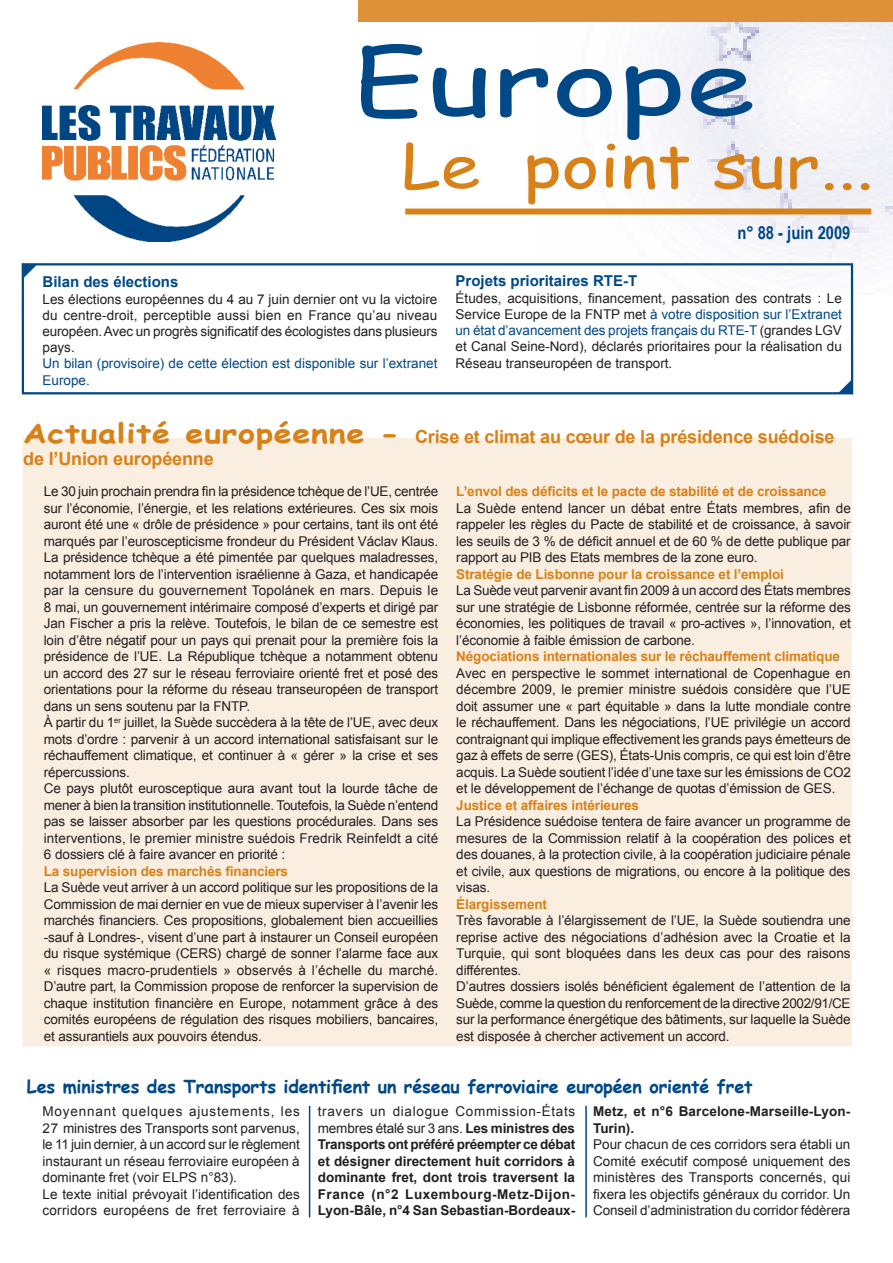
<style>
.page{position:relative;width:893px;height:1263px;background:#fff}
.page>*{position:absolute;margin:0;border:0;box-sizing:border-box;transform-origin:0 0}
.t1{font:90px "Comic Sans MS";color:#004886;scale:1.3 1}
.t2{font:60px "Comic Sans MS";color:#d78118;scale:1.2 1}
.t3{font:700 18px/21.6px "Arial";letter-spacing:-.01em;color:#d78118}
.t4{font:700 18px "Comic Sans MS";letter-spacing:-.01em;color:#004886}
.t5{font:700 18px "Arial Narrow";color:#004886}
.t6{font:700 15px "Arial";color:#004886}
.t7{font:13.5px/16.5px "Arial";letter-spacing:-.01em;color:#231f20;text-align:justify}
.t8{font:700 13.5px/16.5px "Arial";letter-spacing:.01em;color:#231f20;text-align:justify}
.t9{font:700 13.5px "Arial";letter-spacing:-.01em;color:#d78118}
.t10{font:13.5px/16.2px "Arial";color:#004886}
.s1{color:#004886}
.s2{font-family:"Comic Sans MS";font-size:27px}
.s3{font-weight:400}
</style>
<div class="page">
<img style="left:538px;top:21px;width:355px;height:273px">
<div style="left:405px;top:209px;width:466px;height:6px;background:#d78118"></div>
<div style="left:358px;top:0;width:535px;height:21px;background:#de9138"></div>
<img style="left:43px;top:43px;width:232px;height:198px">
<div style="left:22px;top:263px;width:831px;height:131px;border:2px solid #004886"></div>
<div style="left:22px;top:438px;width:830px;height:608px;background:#faeee0"></div>
<hr style="left:309px;top:1106px;width:1px;height:111px;background:#004886">
<hr style="left:585px;top:1106px;width:2px;height:111px;background:#004886">
<svg style="left:24px;top:265px;width:13px;height:13px"></svg>
<svg style="left:838px;top:379px;width:13px;height:14px"></svg>
<h1 class="t1" style="left:353px;top:15px;width:311px">Europe</h1>
<h2 class="t2" style="left:401px;top:121px;width:395px">Le point sur...</h2>
<p class="t6" style="left:43px;top:272px;width:137px">Bilan des élections</p>
<p class="t7" style="left:43px;top:291px;width:396px">Les élections européennes du 4 au 7 juin dernier ont vu la victoire du centre-droit, perceptible aussi bien en France qu’au niveau européen. Avec un progrès significatif des écologistes dans plusieurs pays.</p>
<p class="t10" style="left:43px;top:356px;width:396px">Un bilan (provisoire) de cette élection est disponible sur l’extranet<br>Europe.</p>
<h3 class="t5" style="left:737px;top:219px;width:115px">n° 88 - juin 2009</h3>
<p class="t6" style="left:455px;top:271px;width:183px">Projets prioritaires RTE-T</p>
<p class="t7" style="left:455px;top:290px;width:388px">Études, acquisitions, financement, passation des contrats : Le Service Europe de la FNTP met <span class="s1">à votre disposition sur l’Extranet un état d’avancement des projets français du RTE-T</span> (grandes LGV et Canal Seine-Nord), déclarés prioritaires pour la réalisation du Réseau transeuropéen de transport.</p>
<h3 class="t3" style="left:23px;top:427px;width:813px"><span class="s2">Actualité européenne -</span> Crise et climat au cœur de la présidence suédoise de l’Union européenne</h3>
<p class="t7" style="left:44px;top:483px;width:396px;text-align:left">Le 30 juin prochain prendra fin la présidence tchèque de l’UE, centrée sur l’économie, l’énergie, et les relations extérieures. Ces six mois auront été une « drôle de présidence » pour certains, tant ils ont été marqués par l’euroscepticisme frondeur du Président Václav Klaus.<br>La présidence tchèque a été pimentée par quelques maladresses, notamment lors de l’intervention israélienne à Gaza, et handicapée par la censure du gouvernement Topolánek en mars. Depuis le 8 mai, un gouvernement intérimaire composé d’experts et dirigé par Jan Fischer a pris la relève. Toutefois, le bilan de ce semestre est loin d’être négatif pour un pays qui prenait pour la première fois la présidence de l’UE. La République tchèque a notamment obtenu un accord des 27 sur le réseau ferroviaire orienté fret et posé des orientations pour la réforme du réseau transeuropéen de transport dans un sens soutenu par la FNTP.<br>À partir du 1<sup>er</sup> juillet, la Suède succèdera à la tête de l’UE, avec deux mots d’ordre : parvenir à un accord international satisfaisant sur le réchauffement climatique, et continuer à « gérer » la crise et ses répercussions.<br>Ce pays plutôt eurosceptique aura avant tout la lourde tâche de mener à bien la transition institutionnelle. Toutefois, la Suède n’entend pas se laisser absorber par les questions procédurales. Dans ses interventions, le premier ministre suédois Fredrik Reinfeldt a cité 6 dossiers clé à faire avancer en priorité :</p>
<p class="t9" style="left:44px;top:862px;width:246px">La supervision des marchés financiers</p>
<p class="t7" style="left:44px;top:879px;width:396px">La Suède veut arriver à un accord politique sur les propositions de la Commission de mai dernier en vue de mieux superviser à l’avenir les marchés financiers. Ces propositions, globalement bien accueillies -sauf à Londres-, visent d’une part à instaurer un Conseil européen du risque systémique (CERS) chargé de sonner l’alarme face aux « risques macro-prudentiels » observés à l’échelle du marché.<br>D’autre part, la Commission propose de renforcer la supervision de chaque institution financière en Europe, notamment grâce à des comités européens de régulation des risques mobiliers, bancaires, et assurantiels aux pouvoirs étendus.</p>
<p class="t9" style="left:456px;top:482px;width:372px">L’envol des déficits et le pacte de stabilité et de croissance</p>
<p class="t7" style="left:456px;top:500px;width:396px">La Suède entend lancer un débat entre États membres, afin de rappeler les règles du Pacte de stabilité et de croissance, à savoir les seuils de 3 % de déficit annuel et de 60 % de dette publique par rapport au PIB des Etats membres de la zone euro.</p>
<p class="t9" style="left:456px;top:565px;width:329px">Stratégie de Lisbonne pour la croissance et l’emploi</p>
<p class="t7" style="left:456px;top:582px;width:396px">La Suède veut parvenir avant fin 2009 à un accord des États membres sur une stratégie de Lisbonne réformée, centrée sur la réforme des économies, les politiques de travail « pro-actives », l’innovation, et l’économie à faible émission de carbone.</p>
<p class="t9" style="left:456px;top:647px;width:385px">Négociations internationales sur le réchauffement climatique</p>
<p class="t7" style="left:456px;top:665px;width:396px">Avec en perspective le sommet international de Copenhague en décembre 2009, le premier ministre suédois considère que l’UE doit assumer une « part équitable » dans la lutte mondiale contre le réchauffement. Dans les négociations, l’UE privilégie un accord contraignant qui implique effectivement les grands pays émetteurs de gaz à effets de serre (GES), États-Unis compris, ce qui est loin d’être acquis. La Suède soutient l’idée d’une taxe sur les émissions de CO2 et le développement de l’échange de quotas d’émission de GES.</p>
<p class="t9" style="left:456px;top:796px;width:184px">Justice et affaires intérieures</p>
<p class="t7" style="left:456px;top:813px;width:396px">La Présidence suédoise tentera de faire avancer un programme de mesures de la Commission relatif à la coopération des polices et des douanes, à la protection civile, à la coopération judiciaire pénale et civile, aux questions de migrations, ou encore à la politique des visas.</p>
<p class="t9" style="left:456px;top:895px;width:92px">Élargissement</p>
<p class="t7" style="left:456px;top:912px;width:396px;text-align:left">Très favorable à l’élargissement de l’UE, la Suède soutiendra une reprise active des négociations d’adhésion avec la Croatie et la Turquie, qui sont bloquées dans les deux cas pour des raisons différentes.<br>D’autres dossiers isolés bénéficient également de l’attention de la Suède, comme la question du renforcement de la directive 2002/91/CE sur la performance énergétique des bâtiments, sur laquelle la Suède est disposée à chercher activement un accord.</p>
<h3 class="t4" style="left:27px;top:1073px;width:727px">Les ministres des Transports identifient un réseau ferroviaire européen orienté fret</h3>
<p class="t7" style="left:43px;top:1103px;width:259px;text-align:left">Moyennant quelques ajustements, les 27 ministres des Transports sont parvenus, le 11 juin dernier, à un accord sur le règlement instaurant un réseau ferroviaire européen à dominante fret (voir ELPS n°83).<br>Le texte initial prévoyait l’identification des corridors européens de fret ferroviaire à</p>
<p class="t8" style="left:318px;top:1104px;width:259px"><span class="s3">travers un dialogue Commission-États membres étalé sur 3 ans.</span> Les ministres des Transports ont préféré préempter ce débat et désigner directement huit corridors à dominante fret, dont trois traversent la France (n°2 Luxembourg-Metz-Dijon-Lyon-Bâle, n°4 San Sebastian-Bordeaux-</p>
<p class="t8" style="left:593px;top:1104px;width:259px">Metz, et n°6 Barcelone-Marseille-Lyon-<br>Turin).</p>
<p class="t7" style="left:593px;top:1136px;width:259px">Pour chacun de ces corridors sera établi un Comité exécutif composé uniquement des ministères des Transports concernés, qui fixera les objectifs généraux du corridor. Un Conseil d’administration du corridor fédèrera</p>
</div>
